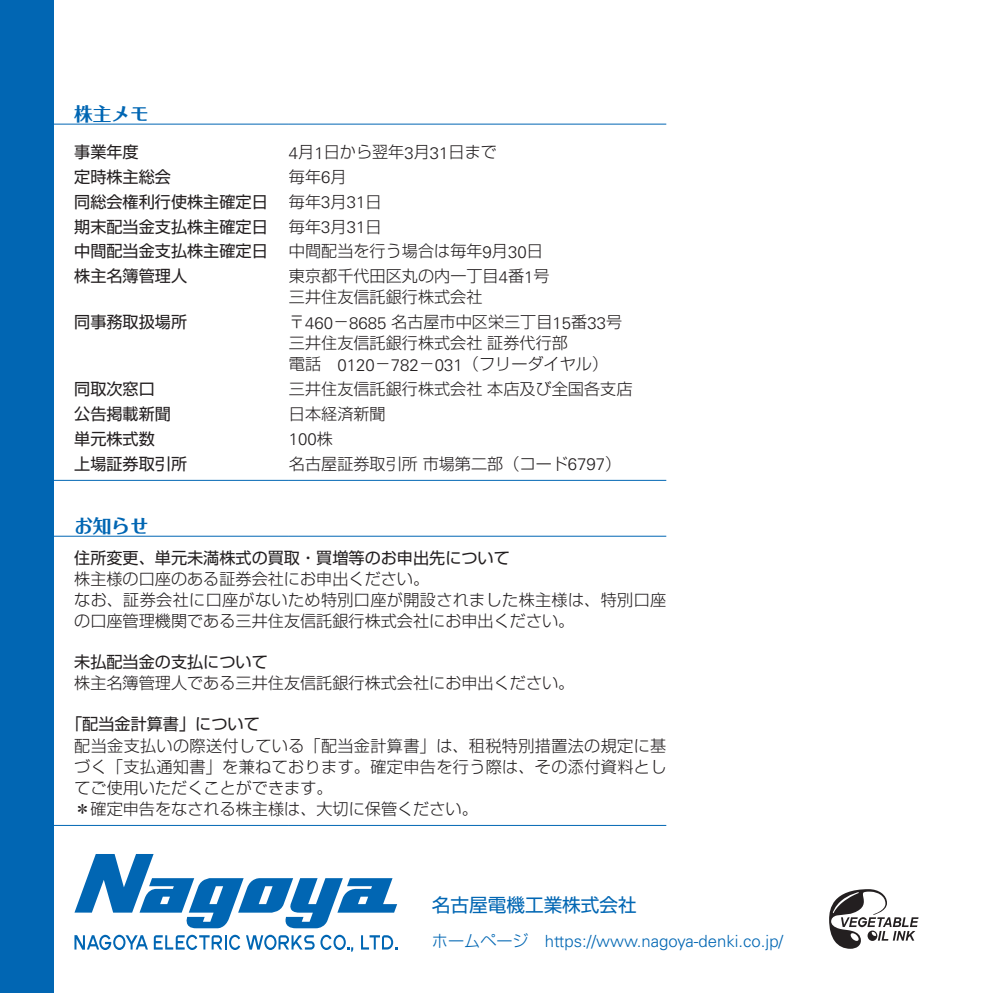
<style>
.page{position:relative;width:993px;height:993px;background:#fff}
.page>*{position:absolute;margin:0;border:0;box-sizing:border-box;transform-origin:0 0}
.t1{font:18.55px "Shin Go Pr 5";color:#0166b3}
.t2{font:700 18.55px "Folk Pro";color:#0166b3}
.t3{font:300 16.8px "Univers LT Std";color:#0166b3}
.t4{font:300 16.8px "Univers LT Std";color:#231f20}
.t5{font:300 16.1px/21.2px "Shin Go Pr 5";color:#231f20}
.t6{font:16.1px "Shin Go Pr 5";color:#231f20}
.t7{font:300 16.1px/21.2px "Shin Go Pr 5";letter-spacing:.02em;color:#231f20}
.s1{font-family:"Univers LT Std";font-size:16.8px}
.s2{font-family:"Shin Go Pr 5";font-size:16.1px}
</style>
<div class="page">
<div style="left:0;top:0;width:53px;height:992px;background:#0166b3"></div>
<svg style="left:74px;top:854px;width:323px;height:74px"></svg>
<svg style="left:74px;top:934px;width:74px;height:15px"></svg>
<svg style="left:320px;top:934px;width:33px;height:17px"></svg>
<svg style="left:154px;top:934px;width:86px;height:15px"></svg>
<svg style="left:246px;top:934px;width:68px;height:15px"></svg>
<svg style="left:361px;top:935px;width:36px;height:14px"></svg>
<svg style="left:829px;top:889px;width:89px;height:59px"></svg>
<hr style="left:53px;top:124px;width:236px;height:1px;background:#0166b3">
<hr style="left:289px;top:124px;width:377px;height:1px;background:#0166b3">
<hr style="left:53px;top:480px;width:236px;height:1px;background:#0166b3">
<hr style="left:289px;top:480px;width:377px;height:1px;background:#0166b3">
<hr style="left:53px;top:535px;width:236px;height:1px;background:#0166b3">
<hr style="left:289px;top:535px;width:377px;height:1px;background:#0166b3">
<hr style="left:53px;top:824px;width:236px;height:1px;background:#0166b3">
<hr style="left:289px;top:824px;width:377px;height:1px;background:#0166b3">
<p class="t2" style="left:74px;top:98px;width:76px">株主メモ</p>
<p class="t6" style="left:74px;top:139px;width:66px">事業年度</p>
<p class="t5" style="left:289px;top:140px;width:209px"><span class="s1">4</span>月<span class="s1">1</span>日から翌年<span class="s1">3</span>月<span class="s1">31</span>日まで</p>
<p class="t6" style="left:74px;top:164px;width:98px">定時株主総会</p>
<p class="t5" style="left:289px;top:165px;width:59px">毎年<span class="s1">6</span>月</p>
<p class="t6" style="left:74px;top:188px;width:195px">同総会権利行使株主確定日</p>
<p class="t5" style="left:289px;top:189px;width:94px">毎年<span class="s1">3</span>月<span class="s1">31</span>日</p>
<p class="t6" style="left:74px;top:213px;width:195px">期末配当金支払株主確定日</p>
<p class="t5" style="left:289px;top:214px;width:94px">毎年<span class="s1">3</span>月<span class="s1">31</span>日</p>
<p class="t6" style="left:74px;top:238px;width:195px">中間配当金支払株主確定日</p>
<p class="t5" style="left:289px;top:239px;width:255px">中間配当を行う場合は毎年<span class="s1">9</span>月<span class="s1">30</span>日</p>
<p class="t6" style="left:74px;top:263px;width:114px">株主名簿管理人</p>
<p class="t5" style="left:289px;top:264px;width:262px">東京都千代田区丸の内一丁目<span class="s1">4</span>番<span class="s1">1</span>号三井住友信託銀行株式会社</p>
<p class="t6" style="left:74px;top:309px;width:114px">同事務取扱場所</p>
<p class="t5" style="left:289px;top:310px;width:334px">〒<span class="s1">460</span>－<span class="s1">8685</span> 名古屋市中区栄三丁目<span class="s1">15</span>番<span class="s1">33</span>号三井住友信託銀行株式会社証券代行部<br>電話　<span class="s1">0120</span>－<span class="s1">782</span>－<span class="s1">031</span>（フリーダイヤル）</p>
<p class="t6" style="left:74px;top:376px;width:82px">同取次窓口</p>
<p class="t5" style="left:289px;top:377px;width:345px">三井住友信託銀行株式会社本店及び全国各支店</p>
<p class="t6" style="left:74px;top:400px;width:98px">公告掲載新聞</p>
<p class="t5" style="left:289px;top:401px;width:98px">日本経済新聞</p>
<p class="t6" style="left:74px;top:425px;width:82px">単元株式数</p>
<p class="t4" style="left:289px;top:429px;width:46px">100<span class="s2">株</span></p>
<p class="t6" style="left:74px;top:450px;width:114px">上場証券取引所</p>
<p class="t5" style="left:289px;top:451px;width:334px">名古屋証券取引所市場第二部（コード<span class="s1">6797</span>）</p>
<p class="t2" style="left:74px;top:509px;width:76px">お知らせ</p>
<p class="t6" style="left:74px;top:544px;width:437px">住所変更、単元未満株式の買取・買増等のお申出先について</p>
<p class="t5" style="left:74px;top:566px;width:593px">株主様の口座のある証券会社にお申出ください。<br>なお、証券会社に口座がないため特別口座が開設されました株主様は、特別口座の口座管理機関である三井住友信託銀行株式会社にお申出ください。</p>
<p class="t6" style="left:74px;top:648px;width:195px">未払配当金の支払について</p>
<p class="t5" style="left:74px;top:671px;width:501px">株主名簿管理人である三井住友信託銀行株式会社にお申出ください。</p>
<p class="t6" style="left:66px;top:710px;width:195px">「配当金計算書」について</p>
<p class="t7" style="left:74px;top:733px;width:593px">配当金支払いの際送付している「配当金計算書」は、租税特別措置法の規定に基づく「支払通知書」を兼ねております。確定申告を行う際は、その添付資料としてご使用いただくことができます。<br>＊確定申告をなされる株主様は、大切に保管ください。</p>
<p class="t1" style="left:432px;top:889px;width:206px">名古屋電機工業株式会社</p>
<p class="t3" style="left:432px;top:930px;width:353px"><span class="s2">ホームページ　</span>https://www.nagoya-denki.co.jp/</p>
</div>
